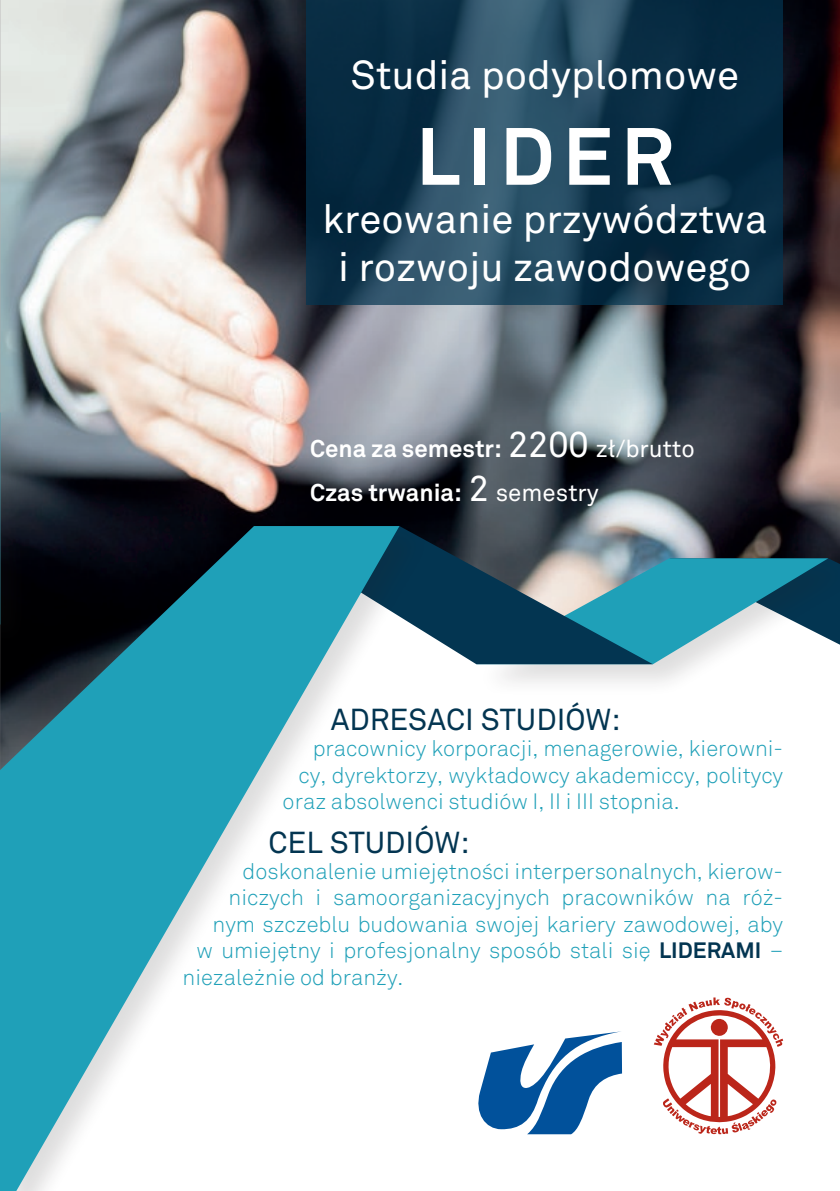
<style>
.page{position:relative;width:840px;height:1191px;background:#fff}
.page>*{position:absolute;margin:0;border:0;box-sizing:border-box;transform-origin:0 0}
.t1{font:700 80px "Akkurat";letter-spacing:.1em;color:#fff}
.t2{font:40px/48px "Akkurat";color:#fff;text-align:center}
.t3{font:30px "Akkurat";color:#033551}
.t4{font:700 24px/43.2px "Akkurat";color:#fff}
.t5{font:300 22px "Akkurat";color:#1fa0b8}
.s1{font-weight:400;font-size:36px}
.s2{font-weight:400}
.s3{font-weight:700;color:#033551}
</style>
<div class="page">
<img style="left:0;top:0;width:839px;height:553px">
<div style="left:0;top:293px;width:33px;height:362px;background:#231f20;opacity:.15"></div>
<div style="left:475px;top:553px;width:364px;height:144px;background:#231f20;opacity:.15"></div>
<svg style="left:652px;top:558px;width:187px;height:106px"></svg>
<svg style="left:430px;top:526px;width:222px;height:138px;background:#41697a"></svg>
<div style="left:0;top:521px;width:430px;height:670px;background:#231f20;opacity:.15"></div>
<svg style="left:0;top:526px;width:399px;height:665px"></svg>
<svg style="left:653px;top:997px;width:129px;height:137px"></svg>
<svg style="left:478px;top:1031px;width:143px;height:103px"></svg>
<svg style="left:306px;top:0;width:476px;height:305px;background:#163b51"></svg>
<h2 class="t2" style="left:350px;top:52px;width:390px">Studia podyplomowe</h2>
<h1 class="t1" style="left:416px;top:106px;width:259px">LIDER</h1>
<h2 class="t2" style="left:322px;top:196px;width:446px">kreowanie przywództwa i rozwoju zawodowego</h2>
<p class="t4" style="left:310px;top:427px;width:386px">Cena za semestr: <span class="s1">2200</span> <span class="s2">zł/brutto<br></span>Czas trwania: <span class="s1">2</span> <span class="s2">semestry</span></p>
<h3 class="t3" style="left:330px;top:702px;width:291px">ADRESACI STUDIÓW:</h3>
<p class="t5" style="left:312px;top:736px;width:472px">pracownicy korporacji, menagerowie, kierowni-</p>
<p class="t5" style="left:298px;top:762px;width:486px">cy, dyrektorzy, wykładowcy akademiccy, politycy</p>
<p class="t5" style="left:282px;top:788px;width:398px">oraz absolwenci studiów I, II i III stopnia.</p>
<h3 class="t3" style="left:268px;top:824px;width:202px">CEL STUDIÓW:</h3>
<p class="t5" style="left:242px;top:858px;width:542px">doskonalenie umiejętności interpersonalnych, kierow-</p>
<p class="t5" style="left:228px;top:884px;width:555px">niczych i samoorganizacyjnych pracowników na róż-</p>
<p class="t5" style="left:212px;top:911px;width:572px">nym szczeblu budowania swojej kariery zawodowej, aby</p>
<p class="t5" style="left:196px;top:937px;width:588px">w umiejętny i profesjonalny sposób stali się <span class="s3">LIDERAMI</span> –</p>
<p class="t5" style="left:182px;top:964px;width:222px">niezależnie od branży.</p>
</div>
